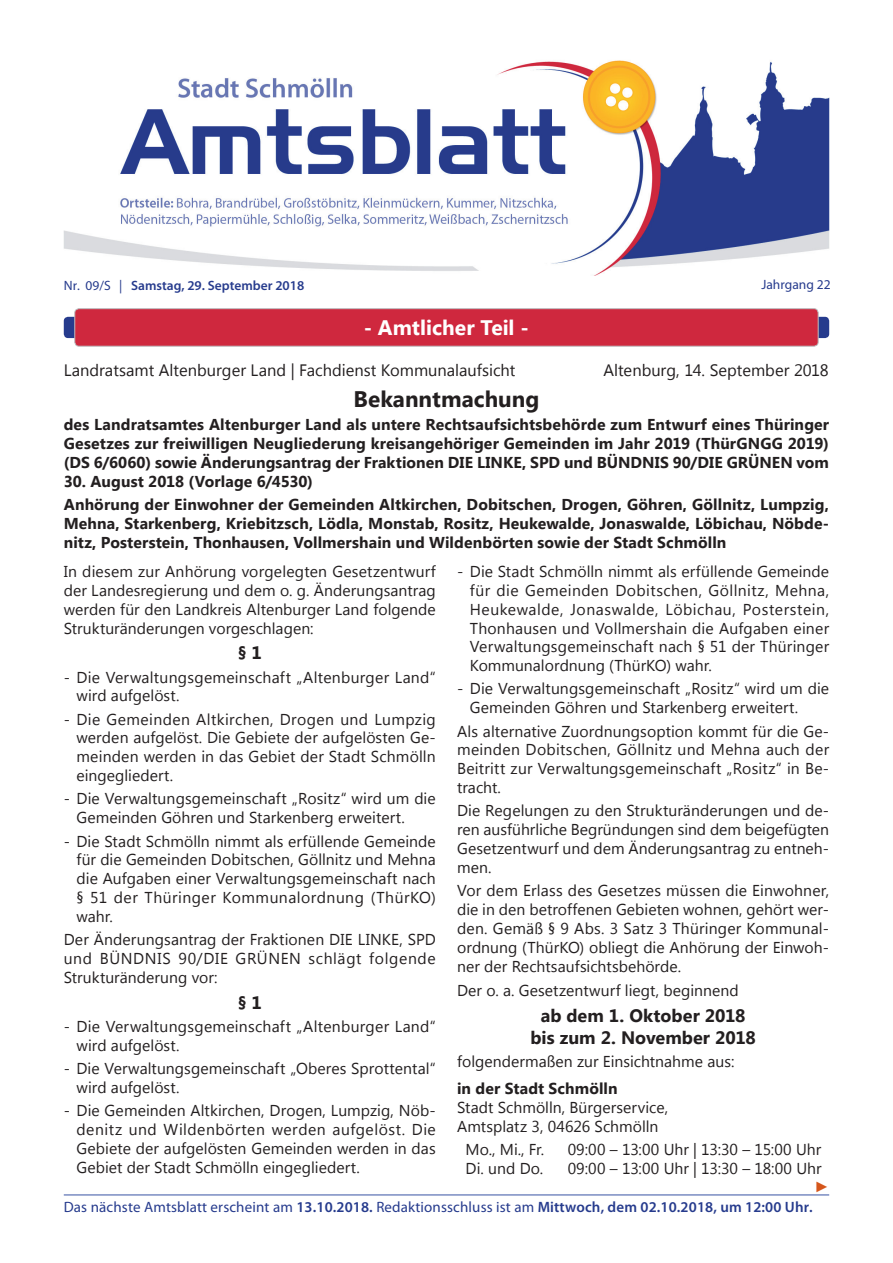
<style>
.page{position:relative;width:893px;height:1263px;background:#fff}
.page>*{position:absolute;margin:0;border:0;box-sizing:border-box;transform-origin:0 0}
.t1{font:700 22.5px "Segoe UI";color:#231f20}
.t2{font:700 21px "Segoe UI";color:#fff}
.t3{font:700 18px/21.6px "Segoe UI";color:#231f20;text-align:center}
.t4{font:16.5px "Segoe UI";color:#231f20}
.t5{font:15.75px/18.9px "Segoe UI";letter-spacing:.005em;color:#231f20;text-align:justify}
.t6{font:700 15.75px/18.9px "Segoe UI";letter-spacing:.005em;color:#231f20}
.t7{font:15px "Myriad Pro";letter-spacing:.01em;color:#263b8d}
.t8{font:15px "Arial";color:#d5561b}
.t9{font:600 13.5px "Myriad Pro";color:#263b8d}
.t10{font:13.5px "Myriad Pro";color:#263b8d}
.s1{font-weight:400}
.s2{font-weight:600}
</style>
<div class="page">
<img style="left:63px;top:60px;width:767px;height:215px">
<hr style="left:64px;top:1195px;width:765px;height:1px;background:#3853a3">
<div style="left:64px;top:317px;width:765px;height:21px;background:#263b8d;border-radius:4px"></div>
<div style="left:75px;top:309px;width:743px;height:37px;background:#cf283e;border-radius:4px"></div>
<div style="left:74px;top:308px;width:744px;height:39px;border:1px solid #bcbdc0;border-radius:4px"></div>
<p class="t9" style="left:64px;top:277px;width:242px"><span class="s1">Nr. 09/S |</span> Samstag, 29. September 2018</p>
<p class="t10" style="left:761px;top:276px;width:71px">Jahrgang 22</p>
<h2 class="t2" style="left:364px;top:313px;width:167px">- Amtlicher Teil -</h2>
<p class="t4" style="left:64px;top:358px;width:453px">Landratsamt Altenburger Land | Fachdienst Kommunalaufsicht</p>
<p class="t4" style="left:603px;top:358px;width:227px">Altenburg, 14. September 2018</p>
<h1 class="t1" style="left:354px;top:383px;width:187px">Bekanntmachung</h1>
<p class="t6" style="left:64px;top:414px;width:767px;text-align:justify">des Landratsamtes Altenburger Land als untere Rechtsaufsichtsbehörde zum Entwurf eines Thüringer Gesetzes zur freiwilligen Neugliederung kreisangehöriger Gemeinden im Jahr 2019 (ThürGNGG 2019) (DS 6/6060) sowie Änderungsantrag der Fraktionen DIE LINKE, SPD und BÜNDNIS 90/DIE GRÜNEN vom</p>
<p class="t6" style="left:64px;top:469px;width:767px;line-height:23.1px">30. August 2018 (Vorlage 6/4530)<br>Anhörung der Einwohner der Gemeinden Altkirchen, Dobitschen, Drogen, Göhren, Göllnitz, Lumpzig,</p>
<p class="t6" style="left:64px;top:513px;width:767px">Mehna, Starkenberg, Kriebitzsch, Lödla, Monstab, Rositz, Heukewalde, Jonaswalde, Löbichau, Nöbde&shy;nitz, Posterstein, Thonhausen, Vollmershain und Wildenbörten sowie der Stadt Schmölln</p>
<p class="t5" style="left:64px;top:561px;width:374px">In diesem zur Anhörung vorgelegten Gesetzentwurf der Landesregierung und dem o. g. Änderungsantrag werden für den Landkreis Altenburger Land folgende Strukturänderungen vorgeschlagen:</p>
<p class="t3" style="left:238px;top:641px;width:26px">§ 1</p>
<p class="t5" style="left:77px;top:667px;width:361px;text-indent:-13px">- Die Verwaltungsgemeinschaft „Altenburger Land“ wird aufgelöst.</p>
<p class="t5" style="left:77px;top:709px;width:361px;text-indent:-13px">- Die Gemeinden Altkirchen, Drogen und Lumpzig werden aufgelöst. Die Gebiete der aufgelösten Ge&shy;meinden werden in das Gebiet der Stadt Schmölln eingegliedert.</p>
<p class="t5" style="left:77px;top:789px;width:361px;text-indent:-13px">- Die Verwaltungsgemeinschaft „Rositz“ wird um die<br>Gemeinden Göhren und Starkenberg erweitert.</p>
<p class="t5" style="left:77px;top:831px;width:361px;text-indent:-13px">- Die Stadt Schmölln nimmt als erfüllende Gemeinde für die Gemeinden Dobitschen, Göllnitz und Mehna die Aufgaben einer Verwaltungsgemeinschaft nach § 51 der Thüringer Kommunalordnung (ThürKO) wahr.</p>
<p class="t5" style="left:64px;top:929px;width:374px">Der Änderungsantrag der Fraktionen DIE LINKE, SPD und BÜNDNIS 90/DIE GRÜNEN schlägt folgende Strukturänderung vor:</p>
<p class="t3" style="left:238px;top:991px;width:26px">§ 1</p>
<p class="t5" style="left:77px;top:1016px;width:361px;text-indent:-13px">- Die Verwaltungsgemeinschaft „Altenburger Land“ wird aufgelöst.</p>
<p class="t5" style="left:77px;top:1058px;width:361px;text-indent:-13px">- Die Verwaltungsgemeinschaft „Oberes Sprottental“ wird aufgelöst.</p>
<p class="t5" style="left:77px;top:1100px;width:361px;text-indent:-13px">- Die Gemeinden Altkirchen, Drogen, Lumpzig, Nöb&shy;denitz und Wildenbörten werden aufgelöst. Die Gebiete der aufgelösten Gemeinden werden in das Gebiet der Stadt Schmölln eingegliedert.</p>
<p class="t5" style="left:470px;top:561px;width:361px;text-indent:-13px">- Die Stadt Schmölln nimmt als erfüllende Gemeinde für die Gemeinden Dobitschen, Göllnitz, Mehna, Heukewalde, Jonaswalde, Löbichau, Posterstein, Thonhausen und Vollmershain die Aufgaben einer Verwaltungsgemeinschaft nach § 51 der Thüringer Kommunalordnung (ThürKO) wahr.</p>
<p class="t5" style="left:470px;top:679px;width:361px;text-indent:-13px">- Die Verwaltungsgemeinschaft „Rositz“ wird um die<br>Gemeinden Göhren und Starkenberg erweitert.</p>
<p class="t5" style="left:457px;top:721px;width:374px">Als alternative Zuordnungsoption kommt für die Ge&shy;meinden Dobitschen, Göllnitz und Mehna auch der Beitritt zur Verwaltungsgemeinschaft „Rositz“ in Be&shy;tracht.</p>
<p class="t5" style="left:457px;top:801px;width:374px">Die Regelungen zu den Strukturänderungen und de&shy;ren ausführliche Begründungen sind dem beigefügten Gesetzentwurf und dem Änderungsantrag zu entneh&shy;men.</p>
<p class="t5" style="left:457px;top:880px;width:374px">Vor dem Erlass des Gesetzes müssen die Einwohner, die in den betroffenen Gebieten wohnen, gehört wer&shy;den. Gemäß § 9 Abs. 3 Satz 3 Thüringer Kommunal&shy;ordnung (ThürKO) obliegt die Anhörung der Einwoh&shy;ner der Rechtsaufsichtsbehörde.</p>
<p class="t5" style="left:457px;top:980px;width:283px">Der o. a. Gesetzentwurf liegt, beginnend</p>
<p class="t3" style="left:530px;top:1004px;width:227px">ab dem 1. Oktober 2018 bis zum 2. November 2018</p>
<p class="t5" style="left:457px;top:1051px;width:279px">folgendermaßen zur Einsichtnahme aus:</p>
<p class="t6" style="left:457px;top:1078px;width:162px">in der Stadt Schmölln</p>
<p class="t5" style="left:457px;top:1097px;width:213px">Stadt Schmölln, Bürgerservice,<br>Amtsplatz 3, 04626 Schmölln</p>
<p class="t5" style="left:466px;top:1139px;width:80px">Mo., Mi., Fr.</p>
<p class="t5" style="left:568px;top:1139px;width:255px">09:00 – 13:00 Uhr | 13:30 – 15:00 Uhr</p>
<p class="t5" style="left:466px;top:1158px;width:79px">Di. und Do.</p>
<p class="t5" style="left:568px;top:1158px;width:255px">09:00 – 13:00 Uhr | 13:30 – 18:00 Uhr</p>
<p class="t8" style="left:814px;top:1177px;width:16px">►</p>
<p class="t7" style="left:64px;top:1197px;width:750px">Das nächste Amtsblatt erscheint am <span class="s2">13.10.2018.</span> Redaktionsschluss ist am <span class="s2">Mittwoch, dem 02.10.2018, um 12:00 Uhr.</span></p>
</div>
